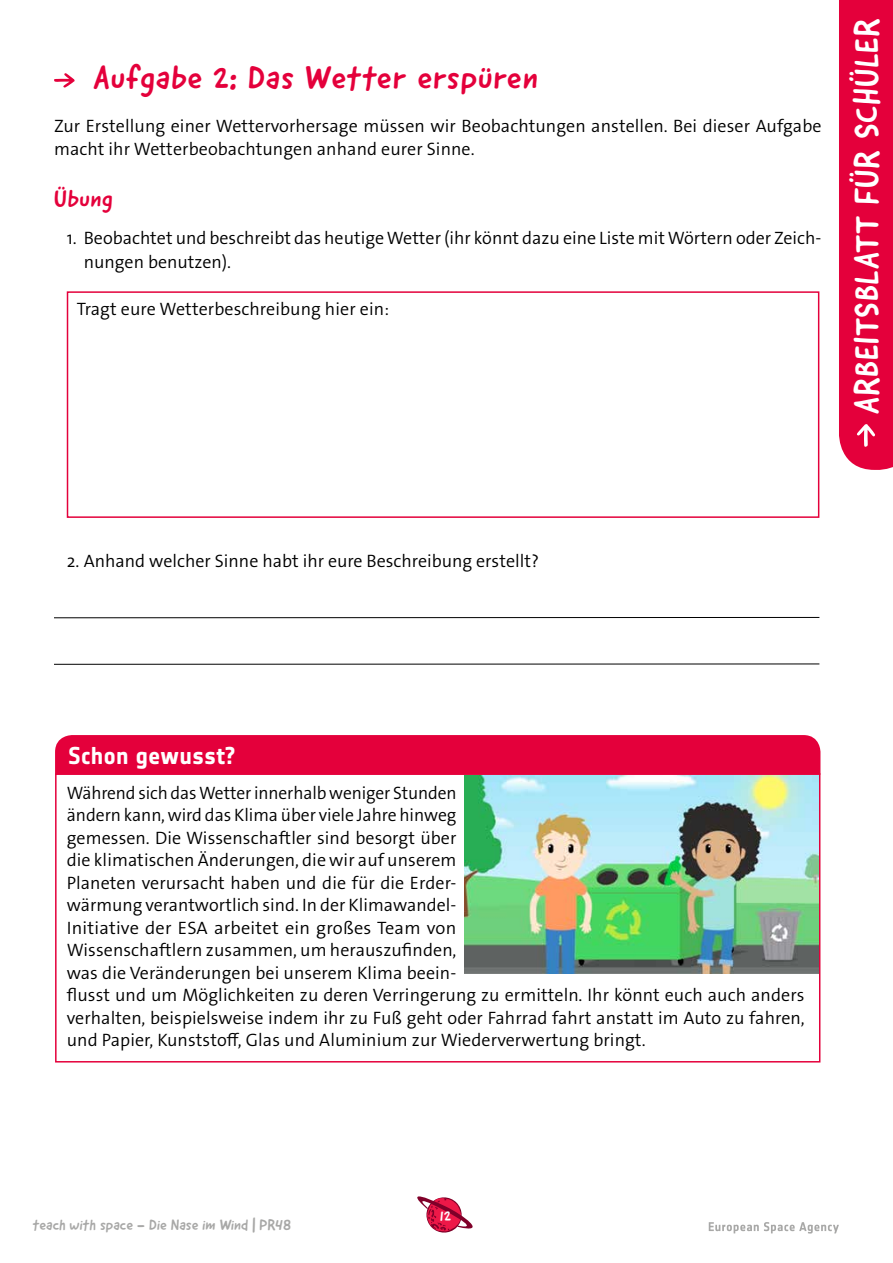
<style>
.page{position:relative;width:893px;height:1263px;background:#fff}
.page>*{position:absolute;margin:0;border:0;box-sizing:border-box;transform-origin:0 0}
.t1{font:34.5px "Good Dog New";letter-spacing:.02em;color:#fff}
.t2{font:33px "Good Dog New";letter-spacing:.025em;color:#e4003b}
.t3{font:700 24px "Notes Esa";letter-spacing:.005em;color:#fff}
.t4{font:24px "Good Dog New";letter-spacing:.03em;color:#e4003b}
.t5{font:300 18px/22.5px "The Sans Os F";letter-spacing:.005em;color:#000}
.t6{font:15px "Good Dog New";color:#a8a8a7}
.t7{font:15px "Good Dog New";color:#fff}
</style>
<div class="page">
<svg style="left:709px;top:1222px;width:130px;height:11px"></svg>
<svg style="left:417px;top:1196px;width:56px;height:37px"></svg>
<svg style="left:54px;top:73px;width:21px;height:15px"></svg>
<div style="left:67px;top:291px;width:752px;height:227px;border:2px solid #e4003b"></div>
<hr style="left:54px;top:617px;width:765px;height:1px;background:#000">
<hr style="left:54px;top:663px;width:765px;height:2px;background:#000">
<img style="left:465px;top:776px;width:352px;height:197px">
<div style="left:55px;top:735px;width:765px;height:38px;background:#e4003b"></div>
<div style="left:55px;top:773px;width:765px;height:289px;border:2px solid #e4003b"></div>
<div style="left:839px;top:0;width:54px;height:470px;background:#e4003b"></div>
<h2 class="t2" style="left:94px;top:56px;width:446px">Aufgabe 2: Das Wetter erspüren</h2>
<p class="t5" style="left:54px;top:115px;width:769px">Zur Erstellung einer Wettervorhersage müssen wir Beobachtungen anstellen. Bei dieser Aufgabe macht ihr Wetterbeobachtungen anhand eurer Sinne.</p>
<h3 class="t4" style="left:54px;top:183px;width:60px">Übung</h3>
<p class="t5" style="left:84px;top:226px;width:739px;line-height:24px;text-indent:-17px">1. Beobachtet und beschreibt das heutige Wetter (ihr könnt dazu eine Liste mit Wörtern oder Zeich&shy;nungen benutzen).</p>
<p class="t5" style="left:77px;top:297px;width:314px">Tragt eure Wetterbeschreibung hier ein:</p>
<h1 class="t1" style="left:845px;top:414px;width:397px;rotate:-90deg">ARBEITSBLATT FÜR SCHÜLER</h1>
<p class="t5" style="left:67px;top:550px;width:474px">2. Anhand welcher Sinne habt ihr eure Beschreibung erstellt?</p>
<h3 class="t3" style="left:68px;top:741px;width:169px">Schon gewusst?</h3>
<p class="t5" style="left:67px;top:781px;width:739px">Während sich das Wetter innerhalb weniger Stunden<br>ändern kann, wird das Klima über viele Jahre hinweg<br>gemessen. Die Wissenschaftler sind besorgt über<br>die klimatischen Änderungen, die wir auf unserem<br>Planeten verursacht haben und die für die Erder-<br>wärmung verantwortlich sind. In der Klimawandel-<br>Initiative der ESA arbeitet ein großes Team von<br>Wissenschaftlern zusammen, um herauszufinden,<br>was die Veränderungen bei unserem Klima beein-<br>flusst und um Möglichkeiten zu deren Verringerung zu ermitteln. Ihr könnt euch auch anders verhalten, beispielsweise indem ihr zu Fuß geht oder Fahrrad fahrt anstatt im Auto zu fahren, und Papier, Kunststoff, Glas und Aluminium zur Wiederverwertung bringt.</p>
<p class="t6" style="left:33px;top:1215px;width:260px">teach with space - Die Nase im Wind | PR48</p>
<p class="t7" style="left:440px;top:1206px;width:13px">12</p>
</div>
